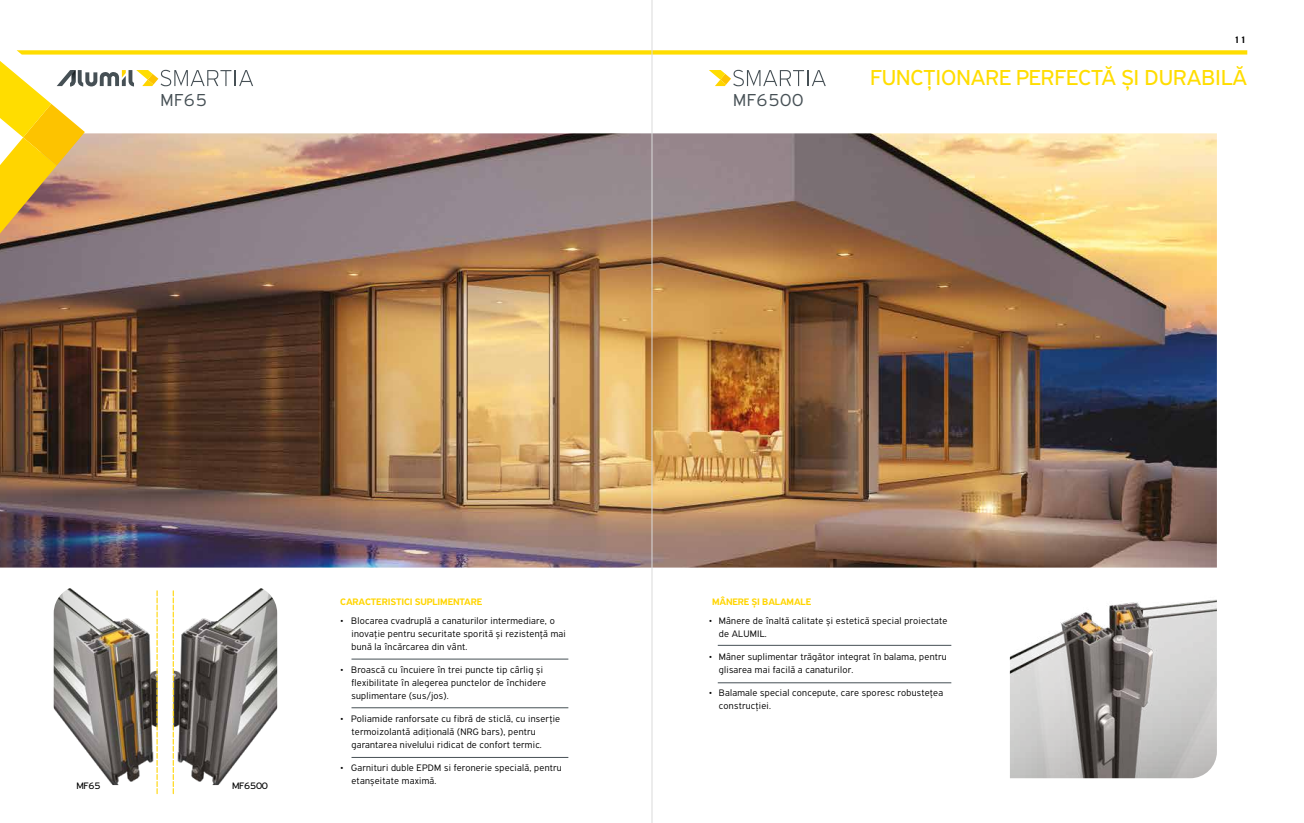
<style>
.page{position:relative;width:1304px;height:823px;background:#fff}
.page>*{position:absolute;margin:0;border:0;box-sizing:border-box;transform-origin:0 0}
.t1{font:23px "PF Highway Sans Pro";color:#fd0}
.t2{font:300 18.4px "PF Highway Sans Pro";letter-spacing:.035em;color:#465055}
.t3{font:300 10px/13px "PF Highway Sans Pro";letter-spacing:.025em;color:#000}
.t4{font:500 10px "PF Highway Sans Pro";letter-spacing:-.01em;color:#ffd500}
.t5{font:500 10px "PF Highway Sans Pro";color:#000}
.t6{font:9.9px "PF Highway Sans Pro";letter-spacing:-.02em;color:#000}
</style>
<div class="page">
<img style="left:0;top:133px;width:1217px;height:434px">
<svg style="left:17px;top:50px;width:1230px;height:5px;background:#fee124"></svg>
<svg style="left:0;top:61px;width:253px;height:172px"></svg>
<hr style="left:652px;top:0;width:1px;height:822px;background:#dadada">
<hr style="left:351px;top:707px;width:217px;height:1px;background:#465055">
<hr style="left:351px;top:756px;width:217px;height:1px;background:#465055">
<hr style="left:351px;top:658px;width:217px;height:1px;background:#465055">
<hr style="left:718px;top:682px;width:233px;height:1px;background:#465055">
<hr style="left:718px;top:644px;width:233px;height:1px;background:#465055">
<img style="left:1010px;top:599px;width:207px;height:178px">
<img style="left:54px;top:588px;width:103px;height:196px">
<img style="left:174px;top:588px;width:103px;height:196px">
<svg style="left:157px;top:590px;width:1px;height:203px"></svg>
<svg style="left:173px;top:590px;width:1px;height:203px"></svg>
<svg style="left:709px;top:70px;width:117px;height:16px"></svg>
<h2 class="t2" style="left:160px;top:89px;width:48px">MF65</h2>
<h2 class="t2" style="left:733px;top:89px;width:72px">MF6500</h2>
<p class="t5" style="left:1234px;top:34px;width:14px">11</p>
<h1 class="t1" style="left:870px;top:64px;width:378px">FUNCŢIONARE PERFECTĂ ȘI DURABILĂ</h1>
<p class="t6" style="left:76px;top:779px;width:26px">MF65</p>
<p class="t6" style="left:232px;top:779px;width:38px">MF6500</p>
<p class="t4" style="left:340px;top:595px;width:143px">CARACTERISTICI SUPLIMENTARE</p>
<p class="t3" style="left:351px;top:614px;width:216px;text-indent:-11px">• Blocarea cvadruplă a canaturilor intermediare, o inovaţie pentru securitate sporită și rezistenţă mai bună la încărcarea din vânt.</p>
<p class="t3" style="left:351px;top:663px;width:196px;text-indent:-11px">• Broască cu încuiere în trei puncte tip cârlig și flexibilitate în alegerea punctelor de închidere suplimentare (sus/jos).</p>
<p class="t3" style="left:351px;top:712px;width:210px;text-indent:-11px">• Poliamide ranforsate cu fibră de sticlă, cu inserţie termoizolantă adiţională (NRG bars), pentru garantarea nivelului ridicat de confort termic.</p>
<p class="t3" style="left:351px;top:761px;width:212px;text-indent:-11px">• Garnituri duble EPDM si feronerie specială, pentru etanșeitate maximă.</p>
<p class="t4" style="left:712px;top:595px;width:101px">MÂNERE ȘI BALAMALE</p>
<p class="t3" style="left:719px;top:614px;width:230px;text-indent:-10px">• Mânere de înaltă calitate și estetică special proiectate de ALUMIL.</p>
<p class="t3" style="left:719px;top:650px;width:229px;text-indent:-10px">• Mâner suplimentar trăgător integrat în balama, pentru glisarea mai facilă a canaturilor.</p>
<p class="t3" style="left:719px;top:686px;width:226px;text-indent:-10px">• Balamale special concepute, care sporesc robusteţea construcţiei.</p>
</div>
